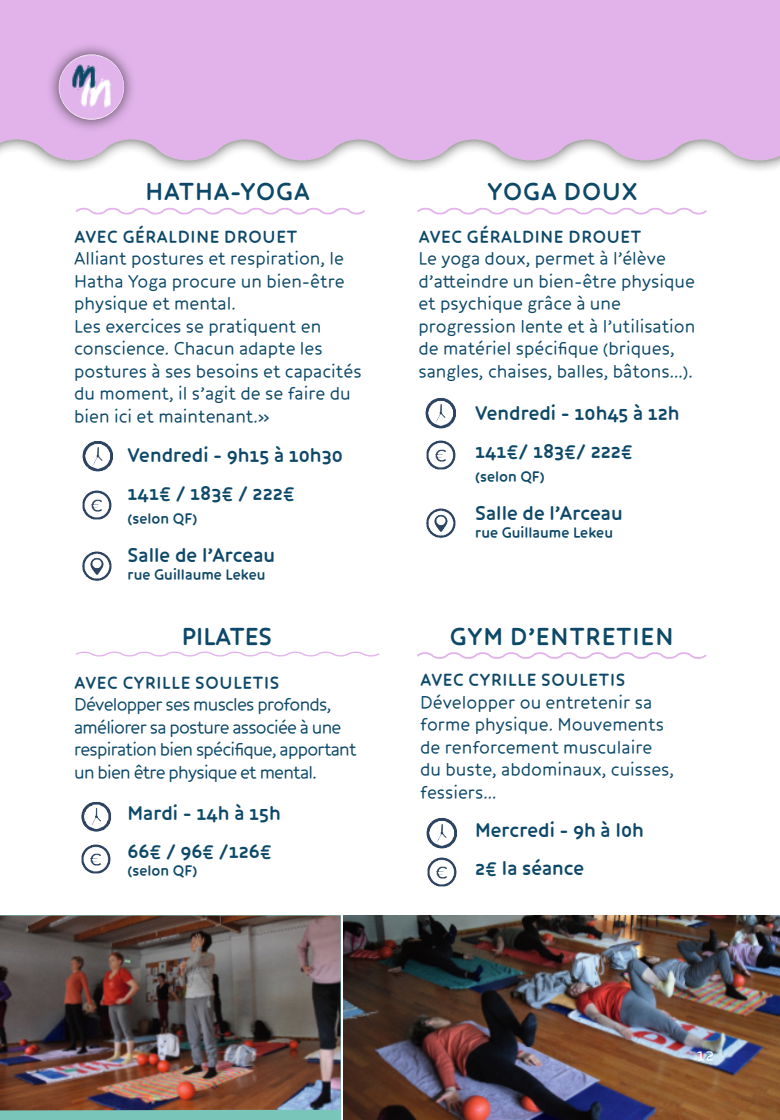
<style>
.page{position:relative;width:780px;height:1120px;background:#fff}
.page>*{position:absolute;margin:0;border:0;box-sizing:border-box;transform-origin:0 0}
.t1{font:700 25px "Core Humanist Sans";letter-spacing:.04em;color:#0d4868}
.t2{font:700 25px "Core Humanist Sans";color:#0d4868}
.t3{font:700 20px/38.2px "Core Humanist Sans";color:#0d4868}
.t4{font:18.75px/22.5px "Core Humanist Sans";color:#0d4868}
.t5{font:18.75px/22.5px "Core Humanist Sans";letter-spacing:-.04em;color:#0d4868}
.t6{font:700 17.5px "Core Humanist Sans";letter-spacing:.04em;color:#0d4868}
.t7{font:17.5px "Core Humanist Sans";color:#fff}
.t8{font:700 15px "Core Humanist Sans";color:#0d4868}
</style>
<div class="page">
<svg style="left:75px;top:207px;width:290px;height:8px"></svg>
<svg style="left:417px;top:207px;width:289px;height:8px"></svg>
<svg style="left:75px;top:651px;width:304px;height:6px"></svg>
<img style="left:82px;top:441px;width:31px;height:31px">
<img style="left:81px;top:802px;width:30px;height:30px">
<img style="left:425px;top:398px;width:31px;height:31px">
<img style="left:82px;top:490px;width:30px;height:30px">
<img style="left:81px;top:844px;width:30px;height:30px">
<img style="left:426px;top:440px;width:30px;height:30px">
<svg style="left:417px;top:652px;width:289px;height:7px"></svg>
<img style="left:426px;top:818px;width:31px;height:31px">
<img style="left:427px;top:857px;width:30px;height:30px">
<div style="left:0;top:915px;width:340px;height:205px;background:#7ac5b9"></div>
<img style="left:0;top:915px;width:340px;height:195px">
<img style="left:343px;top:915px;width:437px;height:205px">
<div style="left:0;top:0;width:780px;height:174px;background:#191917;opacity:.75"></div>
<div style="left:0;top:0;width:780px;height:160px;background:#e2b3eb"></div>
<img style="left:82px;top:551px;width:30px;height:30px">
<img style="left:426px;top:508px;width:30px;height:30px">
<div style="left:46px;top:42px;width:92px;height:91px;background:#191917;opacity:.75"></div>
<img style="left:59px;top:54px;width:65px;height:66px;border-radius:33px">
<h1 class="t1" style="left:145px;top:175px;width:166px">HATHA-YOGA</h1>
<h1 class="t1" style="left:487px;top:175px;width:151px">YOGA DOUX</h1>
<p class="t6" style="left:74px;top:224px;width:224px">AVEC GÉRALDINE DROUET</p>
<p class="t4" style="left:74px;top:247px;width:289px">Alliant postures et respiration, le<br>Hatha Yoga procure un bien-être physique et mental.<br>Les exercices se pratiquent en conscience. Chacun adapte les postures à ses besoins et capacités du moment, il s’agit de se faire du bien ici et maintenant.»</p>
<p class="t3" style="left:128px;top:436px;width:217px">Vendredi - 9h15 à 10h30<br>141€ / 183€ / 222€</p>
<p class="t8" style="left:128px;top:509px;width:71px">(selon QF)</p>
<p class="t3" style="left:128px;top:536px;width:149px">Salle de l’Arceau</p>
<p class="t8" style="left:128px;top:565px;width:139px">rue Guillaume Lekeu</p>
<h1 class="t2" style="left:182px;top:619px;width:92px">PILATES</h1>
<p class="t6" style="left:74px;top:670px;width:206px">AVEC CYRILLE SOULETIS</p>
<p class="t5" style="left:74px;top:693px;width:284px">Développer ses muscles profonds, améliorer sa posture associée à une respiration bien spécifique, apportant un bien être physique et mental.</p>
<p class="t3" style="left:128px;top:793px;width:155px">Mardi - 14h à 15h<br>66€ / 96€ /126€</p>
<p class="t8" style="left:128px;top:860px;width:71px">(selon QF)</p>
<p class="t6" style="left:418px;top:224px;width:224px">AVEC GÉRALDINE DROUET</p>
<p class="t4" style="left:418px;top:247px;width:278px">Le yoga doux, permet à l’élève d’atteindre un bien-être physique et psychique grâce à une progression lente et à l’utilisation de matériel spécifique (briques, sangles, chaises, balles, bâtons...).</p>
<p class="t3" style="left:475px;top:394px;width:206px">Vendredi - 10h45 à 12h<br>141€/ 183€/ 222€</p>
<p class="t8" style="left:475px;top:466px;width:71px">(selon QF)</p>
<p class="t3" style="left:475px;top:494px;width:149px">Salle de l’Arceau</p>
<p class="t8" style="left:475px;top:522px;width:139px">rue Guillaume Lekeu</p>
<h1 class="t1" style="left:450px;top:619px;width:225px">GYM D’ENTRETIEN</h1>
<p class="t6" style="left:420px;top:668px;width:206px">AVEC CYRILLE SOULETIS</p>
<p class="t4" style="left:420px;top:691px;width:255px">Développer ou entretenir sa forme physique. Mouvements de renforcement musculaire du buste, abdominaux, cuisses, fessiers...</p>
<p class="t3" style="left:475px;top:811px;width:170px">Mercredi - 9h à I0h<br>2€ la séance</p>
<p class="t7" style="left:696px;top:1043px;width:19px">12</p>
</div>
